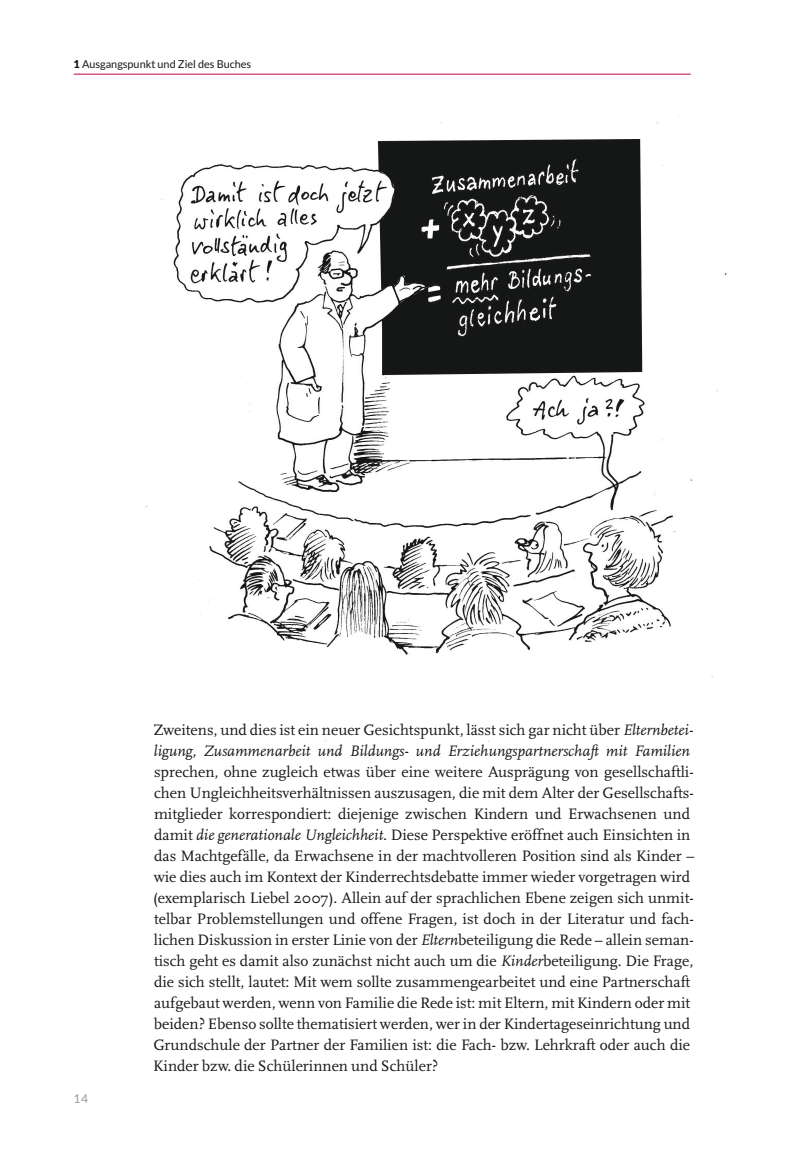
<style>
.page{position:relative;width:807px;height:1168px;background:#fff}
.page>*{position:absolute;margin:0;border:0;box-sizing:border-box;transform-origin:0 0}
.t1{font:15.75px/21px "Scala";color:#151616}
.t2{font:italic 15.75px/21px "Scala";color:#151616}
.t3{font:12px "Lato";color:#999}
.t4{font:10.8px "Lato";color:#151616}
.s1{font-weight:900}
.s2{font-style:normal}
.s3{font-style:italic}
</style>
<div class="page">
<hr style="left:74px;top:74px;width:616px;height:1px;background:#c60049">
<img style="left:146px;top:115px;width:581px;height:626px">
<p class="t4" style="left:74px;top:58px;width:179px"><span class="s1">1</span> Ausgangspunkt und Ziel des Buches</p>
<p class="t3" style="left:74px;top:1091px;width:16px">14</p>
<p class="t2" style="left:153px;top:720px;width:540px"><span class="s2">Zweitens, und dies ist ein neuer Gesichtspunkt, lässt sich gar nicht über</span> Elternbetei&shy;ligung, Zusammenarbeit und Bildungs- und Erziehungspartnerschaft mit Familien</p>
<p class="t1" style="left:153px;top:762px;width:542px">sprechen, ohne zugleich etwas über eine weitere Ausprägung von gesellschaftli&shy;chen Ungleichheitsverhältnissen auszusagen, die mit dem Alter der Gesellschafts&shy;mitglieder korrespondiert: diejenige zwischen Kindern und Erwachsenen und damit <span class="s3">die generationale Ungleichheit</span>. Diese Perspektive eröffnet auch Einsichten in das Machtgefälle, da Erwachsene in der machtvolleren Position sind als Kinder – wie dies auch im Kontext der Kinderrechtsdebatte immer wieder vorgetragen wird (exemplarisch Liebel 2007). Allein auf der sprachlichen Ebene zeigen sich unmit&shy;telbar Problemstellungen und offene Fragen, ist doch in der Literatur und fach&shy;lichen Diskussion in erster Linie von der <span class="s3">Eltern</span>beteiligung die Rede – allein seman&shy;tisch geht es damit also zunächst nicht auch um die <span class="s3">Kinder</span>beteiligung. Die Frage, die sich stellt, lautet: Mit wem sollte zusammengearbeitet und eine Partnerschaft aufgebaut werden, wenn von Familie die Rede ist: mit Eltern, mit Kindern oder mit beiden? Ebenso sollte thematisiert werden, wer in der Kindertageseinrichtung und Grundschule der Partner der Familien ist: die Fach- bzw. Lehrkraft oder auch die Kinder bzw. die Schülerinnen und Schüler?</p>
</div>
